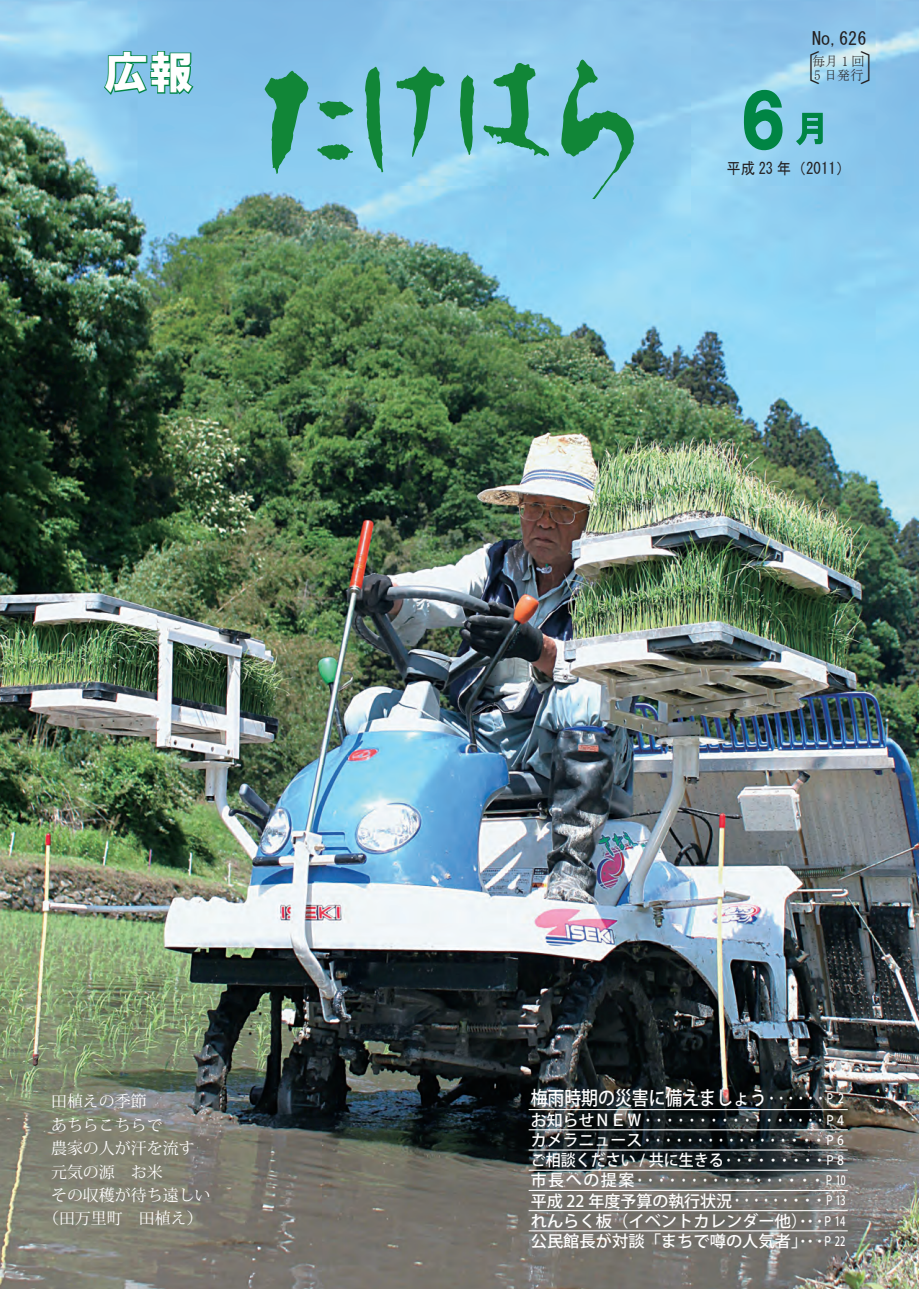
<style>
.page{position:relative;width:919px;height:1289px;background:#fff}
.page>*{position:absolute;margin:0;border:0;box-sizing:border-box;transform-origin:0 0}
.t1{font:71.25px "HGP Soei Kakugothic UB";color:#008544}
.t2{font:44.7px "HGS Soei Kakugothic UB";color:#fff}
.t3{font:37.2px "MS Mincho";color:#231f20}
.t4{font:500 19.2px "Koz Go Pro";color:#fff;scale:.88 1}
.t5{font:18px "MS Gothic";color:#231f20}
.t6{font:500 15.9px/20.4px "Koz Go Pro";color:#fff;text-align:justify}
.t7{font:15.9px "Koz Min Pro";color:#fff}
.t8{font:500 15.9px "Koz Go Pro";color:#fff;scale:.94 1}
.t9{font:15.9px "MS Gothic";color:#231f20;scale:.9 1}
.t10{font:13.8px "MS Mincho";color:#231f20;scale:.95 1}
.t11{font:500 12.75px/20.2px "Koz Go Pro";color:#fff;scale:.87 1}
.t12{font:500 12.75px "Koz Go Pro";color:#fff;scale:.85 1}
.s1{font-family:"MS Gothic";font-size:35.1px}
.s2{font-size:12.75px}
.s3{font-size:15.9px}
</style>
<div class="page">
<img style="left:0;top:0;width:918px;height:1288px">
<svg style="left:102px;top:50px;width:93px;height:47px;background:#5aaeb3"></svg>
<svg style="left:561px;top:60px;width:73px;height:139px;background:#69b6bb"></svg>
<svg style="left:365px;top:64px;width:79px;height:109px;background:#6cb9bb"></svg>
<svg style="left:459px;top:61px;width:90px;height:97px;background:#6ab7b4"></svg>
<svg style="left:264px;top:70px;width:89px;height:104px;background:#63b2b2"></svg>
<svg style="left:744px;top:89px;width:39px;height:63px;background:#74c0c8"></svg>
<svg style="left:794px;top:112px;width:29px;height:35px"></svg>
<hr style="left:528px;top:1109px;width:319px;height:1px;background:#fff">
<hr style="left:528px;top:1129px;width:319px;height:1px;background:#fff">
<hr style="left:528px;top:1149px;width:319px;height:1px;background:#fff">
<hr style="left:528px;top:1169px;width:319px;height:1px;background:#fff">
<hr style="left:528px;top:1189px;width:319px;height:1px;background:#fff">
<hr style="left:528px;top:1210px;width:319px;height:1px;background:#fff">
<hr style="left:528px;top:1230px;width:319px;height:1px;background:#fff">
<h2 class="t2" style="left:104px;top:50px;width:91px">広報</h2>
<p class="t5" style="left:812px;top:30px;width:56px">No,626</p>
<p class="t10" style="left:812px;top:54px;width:57px">毎月1回</p>
<h3 class="t3" style="left:784px;top:49px;width:113px">〔 〕</h3>
<p class="t10" style="left:814px;top:68px;width:53px">5 日発行</p>
<h1 class="t1" style="left:740px;top:85px;width:90px">6<span class="s1">月</span></h1>
<p class="t9" style="left:726px;top:161px;width:140px">平成 23 年（2011）</p>
<p class="t7" style="left:51px;top:1090px;width:97px">田植えの季節</p>
<p class="t7" style="left:51px;top:1113px;width:113px">あちらこちらで</p>
<p class="t7" style="left:51px;top:1136px;width:145px">農家の人が汗を流す</p>
<p class="t7" style="left:51px;top:1160px;width:113px">元気の源　お米</p>
<p class="t7" style="left:51px;top:1183px;width:161px">その収穫が待ち遠しい</p>
<p class="t7" style="left:43px;top:1207px;width:161px">（田万里町　田植え）</p>
<p class="t4" style="left:530px;top:1085px;width:359px">梅雨時期の災害に備えましょう<span class="s2">・・・・・・Ｐ ２</span></p>
<p class="t11" style="left:530px;top:1110px;width:363px"><span class="s3">お知らせＮＥＷ</span>・・・・・・・・・・・・・・・・・Ｐ４<span class="s3">カメラニュース</span>・・・・・・・・・・・・・・・・・Ｐ６</p>
<p class="t8" style="left:530px;top:1150px;width:336px">ご相談ください / 共に生きる<span class="s2">・・・・・・・・・Ｐ８</span></p>
<p class="t12" style="left:530px;top:1172px;width:372px"><span class="s3">市長への提案</span>・・・・・・・・・・・・・・・・・Ｐ 10</p>
<p class="t6" style="left:530px;top:1191px;width:316px">平成 22 年度予算の執行状況<span class="s2">・・・・・・・・・Ｐ 13</span>れんらく板（イベントカレンダー他）<span class="s2">・・ ・Ｐ 14</span>公民館長が対談「まちで噂の人気者」<span class="s2">・・ ・Ｐ 22</span></p>
</div>
